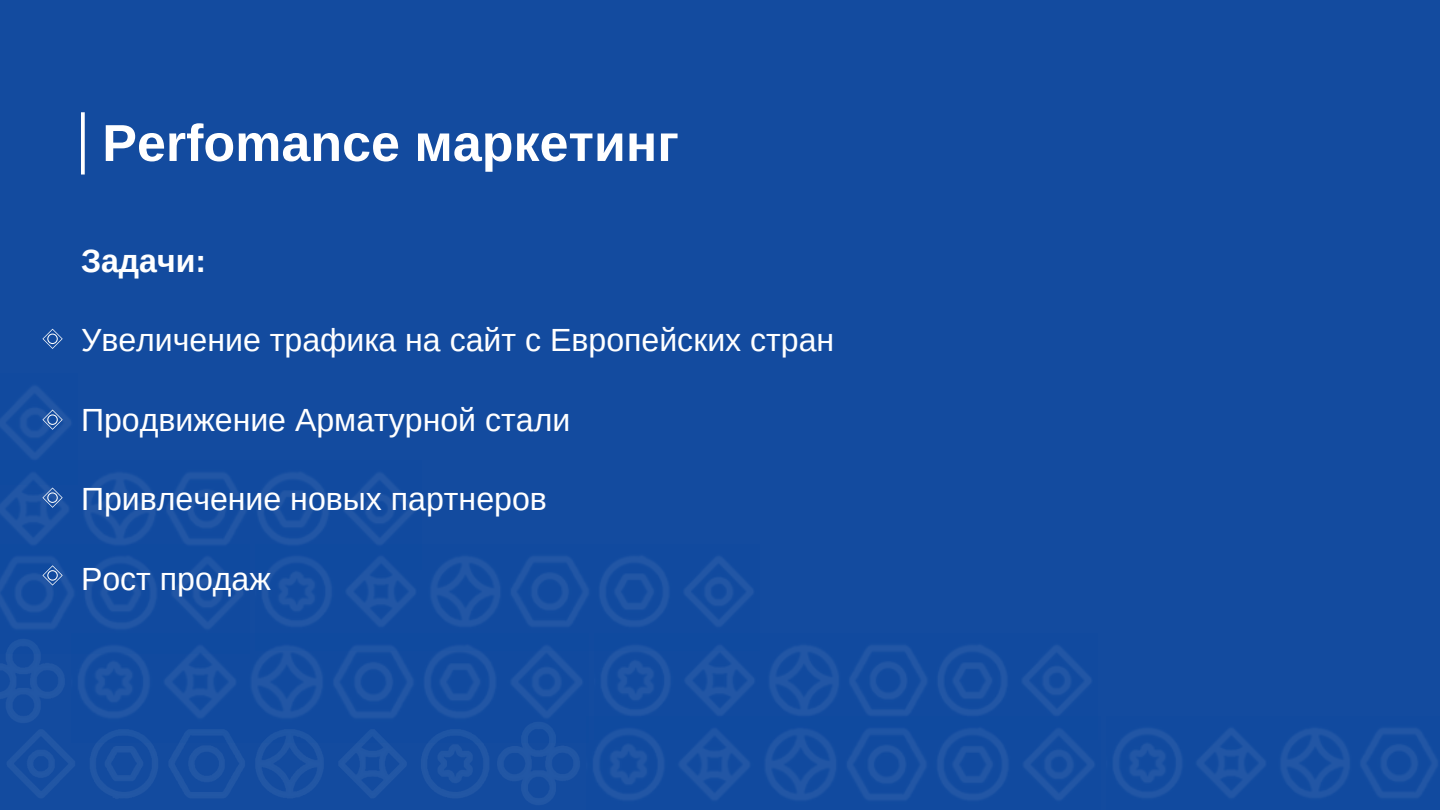
<style>
.page{position:relative;width:1440px;height:810px;background:#134b9f}
.page>*{position:absolute;margin:0;border:0;box-sizing:border-box;transform-origin:0 0}
.t1{font:700 52px "Arimo";color:#fff}
.t2{font:32.1px "Arimo";color:#fff}
.t3{font:700 32.1px "Arimo";color:#fff}
</style>
<div class="page">
<img style="left:7px;top:730px;width:573px;height:75px">
<img style="left:593px;top:739px;width:501px;height:61px">
<img style="left:1113px;top:728px;width:324px;height:70px">
<img style="left:0;top:653px;width:65px;height:77px">
<img style="left:71px;top:650px;width:511px;height:92px">
<img style="left:601px;top:645px;width:490px;height:94px">
<img style="left:0;top:569px;width:250px;height:84px">
<img style="left:262px;top:556px;width:497px;height:94px">
<img style="left:0;top:472px;width:421px;height:97px">
<img style="left:0;top:386px;width:78px;height:98px">
<svg style="left:42px;top:329px;width:21px;height:20px"></svg>
<svg style="left:42px;top:410px;width:21px;height:20px"></svg>
<svg style="left:42px;top:488px;width:21px;height:20px"></svg>
<svg style="left:42px;top:565px;width:21px;height:21px"></svg>
<svg style="left:81px;top:112px;width:4px;height:63px"></svg>
<h1 class="t1" style="left:102px;top:114px;width:578px">Perfomance маркетинг</h1>
<p class="t3" style="left:81px;top:243px;width:127px">Задачи:</p>
<p class="t2" style="left:81px;top:322px;width:755px">Увеличение трафика на сайт с Европейских стран</p>
<p class="t2" style="left:81px;top:402px;width:491px">Продвижение Арматурной стали</p>
<p class="t2" style="left:81px;top:481px;width:467px">Привлечение новых партнеров</p>
<p class="t2" style="left:81px;top:561px;width:191px">Рост продаж</p>
</div>
